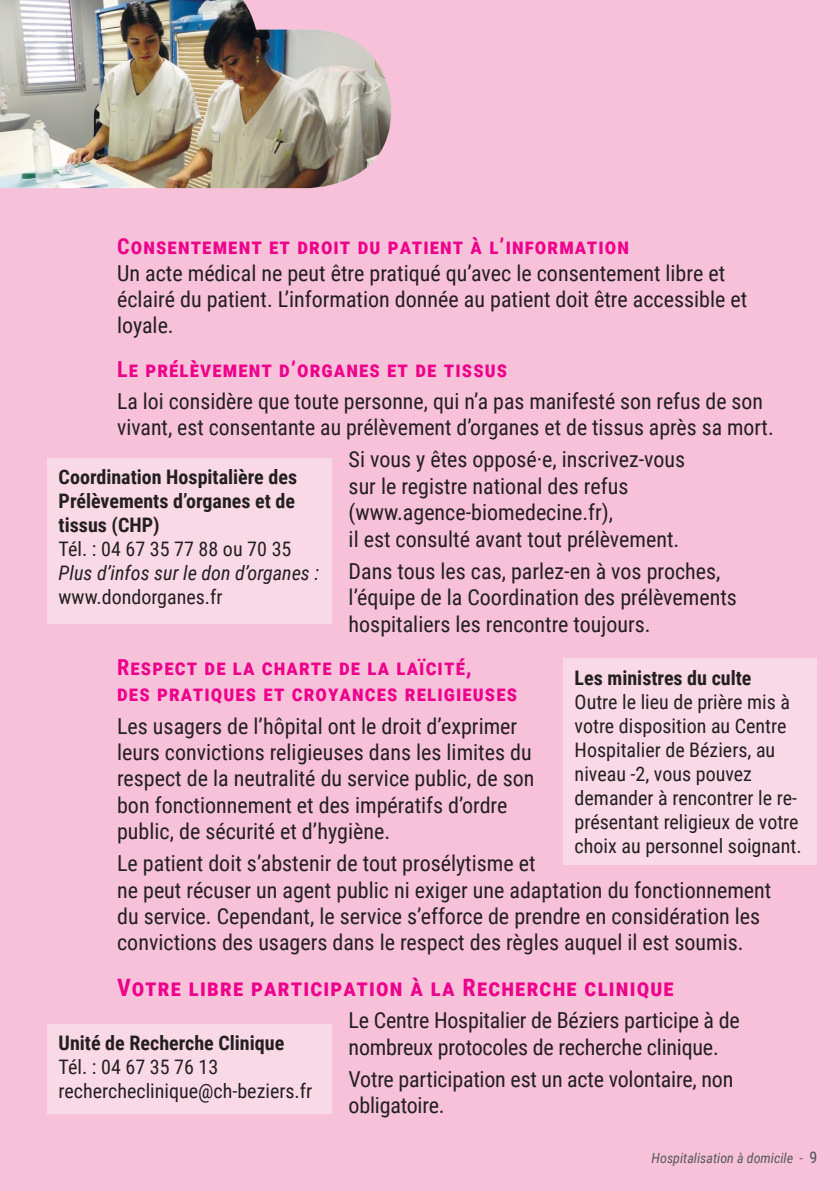
<style>
.page{position:relative;width:840px;height:1191px;background:#fff}
.page>*{position:absolute;margin:0;border:0;box-sizing:border-box;transform-origin:0 0}
.t1{font:700 24px "Roboto Condensed";letter-spacing:.05em;color:#ed028c}
.t2{font:22px/26.4px "Roboto Condensed";color:#231f20}
.Titre_3{font:700 22px/26.4px "Roboto Condensed";letter-spacing:.05em;color:#ed028c}
.t3{font:20px/24px "Roboto Condensed";color:#231f20}
.Titre_3-2{font:700 20px/24px "Roboto Condensed";color:#231f20;text-align:justify}
.t4{font:italic 20px/24px "Roboto Condensed";color:#231f20}
.t5{font:italic 14px "Roboto Condensed";color:#555a58}
.s1{font-style:normal}
.s2{font-style:normal;font-size:16px;color:#4d545a}
</style>
<div class="page">
<div style="left:0;top:0;width:839px;height:1191px;background:#f7c1d9"></div>
<img style="left:0;top:0;width:391px;height:188px">
<div style="left:47px;top:458px;width:284px;height:166px;background:#fad9e7"></div>
<div style="left:47px;top:1024px;width:284px;height:89px;background:#fad9e7"></div>
<div style="left:563px;top:659px;width:253px;height:206px;background:#fad9e7"></div>
<p class="Titre_3" style="left:117px;top:232px;width:513px">Consentement et droit du patient à l’information</p>
<p class="t2" style="left:117px;top:259px;width:631px">Un acte médical ne peut être pratiqué qu’avec le consentement libre et éclairé du patient. L’information donnée au patient doit être accessible et loyale.</p>
<p class="Titre_3" style="left:117px;top:355px;width:391px">Le prélèvement d’organes et de tissus</p>
<p class="t2" style="left:117px;top:387px;width:657px">La loi considère que toute personne, qui n’a pas manifesté son refus de son vivant, est consentante au prélèvement d’organes et de tissus après sa mort.</p>
<p class="t2" style="left:348px;top:445px;width:338px">Si vous y êtes opposé·e, inscrivez-vous sur le registre national des refus (www.agence-biomedecine.fr),<br>il est consulté avant tout prélèvement.</p>
<p class="t2" style="left:348px;top:557px;width:389px">Dans tous les cas, parlez-en à vos proches, l’équipe de la Coordination des prélèvements hospitaliers les rencontre toujours.</p>
<p class="Titre_3" style="left:117px;top:653px;width:401px">Respect de la charte de la laïcité,<br>des pratiques et croyances religieuses</p>
<p class="t2" style="left:117px;top:711px;width:418px">Les usagers de l’hôpital ont le droit d’exprimer leurs convictions religieuses dans les limites du respect de la neutralité du service public, de son bon fonctionnement et des impératifs d’ordre public, de sécurité et d’hygiène.</p>
<p class="t2" style="left:117px;top:849px;width:655px">Le patient doit s’abstenir de tout prosélytisme et<br>ne peut récuser un agent public ni exiger une adaptation du fonctionnement du service. Cependant, le service s’efforce de prendre en considération les convictions des usagers dans le respect des règles auquel il est soumis.</p>
<p class="t1" style="left:117px;top:971px;width:557px">Votre libre participation à la Recherche clinique</p>
<p class="t2" style="left:348px;top:1006px;width:392px">Le Centre Hospitalier de Béziers participe à de nombreux protocoles de recherche clinique.</p>
<p class="t2" style="left:348px;top:1065px;width:386px">Votre participation est un acte volontaire, non obligatoire.</p>
<p class="Titre_3-2" style="left:59px;top:464px;width:240px">Coordination Hospitalière des Prélèvements d’organes et de tissus (CHP)</p>
<p class="t3" style="left:59px;top:536px;width:234px">Tél. : 04 67 35 77 88 ou 70 35</p>
<p class="t4" style="left:59px;top:560px;width:262px">Plus d’infos sur le don d’organes : <span class="s1">www.dondorganes.fr</span></p>
<p class="Titre_3-2" style="left:574px;top:665px;width:178px">Les ministres du culte</p>
<p class="t3" style="left:574px;top:689px;width:228px">Outre le lieu de prière mis à votre disposition au Centre<br>Hospitalier de Béziers, au niveau -2, vous pouvez demander à rencontrer le re&shy;présentant religieux de votre choix au personnel soignant.</p>
<p class="Titre_3-2" style="left:59px;top:1030px;width:227px">Unité de Recherche Clinique</p>
<p class="t3" style="left:59px;top:1054px;width:255px">Tél. : 04 67 35 76 13 rechercheclinique@ch-beziers.fr</p>
<p class="t5" style="left:651px;top:1148px;width:167px">Hospitalisation à domicile - <span class="s2">9</span></p>
</div>
